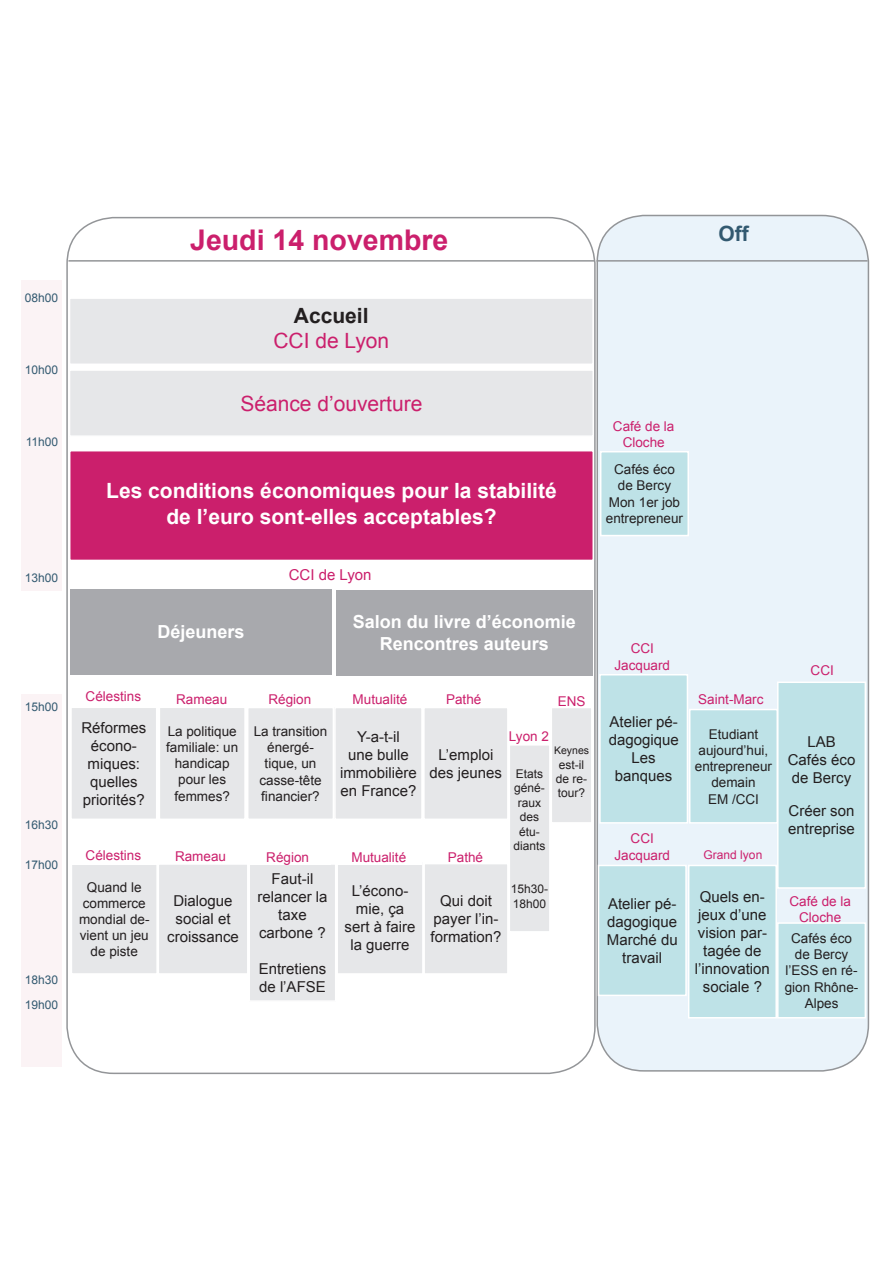
<style>
.page{position:relative;width:893px;height:1263px;background:#fff}
.page>*{position:absolute;margin:0;border:0;box-sizing:border-box;transform-origin:0 0}
.t1{font:700 28.5px "Arial";color:#cb1f6c}
.t2{font:700 21px/25.2px "Arial";color:#fff;text-align:center}
.t3{font:21px "Arial";color:#cb1f6c}
.t4{font:700 21px "Arial";color:#231f20}
.t5{font:700 21px "Arial";color:#325970}
.t6{font:700 18px/21.6px "Arial";color:#fff;text-align:center}
.t7{font:15px/18px "Arial";color:#231f20;text-align:center}
.t8{font:15px "Arial";color:#cb1f6c}
.t9{font:13.5px/16.2px "Arial";color:#231f20;text-align:center}
.t10{font:13.5px/16.2px "Arial";color:#cb1f6c;text-align:center}
.t11{font:12px/14.4px "Arial";color:#231f20}
.t12{font:12px "Arial";color:#325970}
.t13{font:12px "Arial";color:#cb1f6c}
.t14{font:10.5px "Arial";color:#231f20}
</style>
<div class="page">
<div style="left:597px;top:215px;width:271px;height:856px;background:#eaf3fa;border-radius:47px"></div>
<div style="left:596px;top:215px;width:273px;height:856px;border:2px solid #939598;border-radius:47px"></div>
<div style="left:21px;top:280px;width:40px;height:310px;background:#fbf3f5"></div>
<div style="left:21px;top:694px;width:40px;height:372px;background:#fbf3f5"></div>
<div style="left:71px;top:707px;width:86px;height:112px;background:#e6e7e9"></div>
<div style="left:70px;top:706px;width:87px;height:114px;border:2px solid #fff"></div>
<div style="left:335px;top:707px;width:87px;height:112px;background:#e6e7e9"></div>
<div style="left:334px;top:707px;width:89px;height:113px;border:2px solid #fff"></div>
<div style="left:424px;top:707px;width:84px;height:112px;background:#e6e7e9"></div>
<div style="left:423px;top:707px;width:86px;height:113px;border:2px solid #fff"></div>
<div style="left:159px;top:707px;width:86px;height:112px;background:#e6e7e9"></div>
<div style="left:159px;top:706px;width:87px;height:114px;border:2px solid #fff"></div>
<div style="left:509px;top:745px;width:41px;height:187px;background:#e6e7e9"></div>
<div style="left:509px;top:744px;width:42px;height:188px;border:2px solid #fff"></div>
<div style="left:337px;top:861px;width:86px;height:113px;background:#e6e7e9"></div>
<div style="left:336px;top:860px;width:88px;height:115px;border:2px solid #fff"></div>
<div style="left:249px;top:864px;width:87px;height:137px;background:#e6e7e9"></div>
<div style="left:249px;top:863px;width:87px;height:139px;border:2px solid #fff"></div>
<div style="left:71px;top:864px;width:86px;height:110px;background:#e6e7e9"></div>
<div style="left:71px;top:863px;width:87px;height:112px;border:2px solid #fff"></div>
<div style="left:70px;top:298px;width:523px;height:66px;background:#e6e7e9"></div>
<div style="left:69px;top:297px;width:525px;height:68px;border:2px solid #fff"></div>
<div style="left:70px;top:370px;width:523px;height:66px;background:#e6e7e9"></div>
<div style="left:69px;top:369px;width:525px;height:68px;border:2px solid #fff"></div>
<div style="left:70px;top:451px;width:523px;height:109px;background:#cb1f6c"></div>
<div style="left:69px;top:450px;width:525px;height:111px;border:2px solid #fff"></div>
<div style="left:598px;top:865px;width:88px;height:130px;background:#bee2e7"></div>
<div style="left:598px;top:865px;width:89px;height:131px;border:2px solid #fff"></div>
<hr style="left:68px;top:260px;width:526px;height:2px;background:#939598">
<hr style="left:596px;top:260px;width:272px;height:2px;background:#939598">
<div style="left:69px;top:671px;width:86px;height:36px;background:#fff"></div>
<div style="left:159px;top:671px;width:86px;height:36px;background:#fff"></div>
<div style="left:69px;top:829px;width:86px;height:36px;background:#fff"></div>
<div style="left:157px;top:828px;width:87px;height:36px;background:#fff"></div>
<div style="left:245px;top:829px;width:86px;height:36px;background:#fff"></div>
<div style="left:336px;top:829px;width:86px;height:36px;background:#fff"></div>
<div style="left:248px;top:707px;width:85px;height:112px;background:#e6e7e9"></div>
<div style="left:247px;top:707px;width:87px;height:113px;border:2px solid #fff"></div>
<div style="left:601px;top:452px;width:87px;height:84px;background:#bee2e7"></div>
<div style="left:600px;top:451px;width:89px;height:85px;border:2px solid #fff"></div>
<div style="left:778px;top:682px;width:87px;height:206px;background:#bee2e7"></div>
<div style="left:777px;top:681px;width:89px;height:208px;border:2px solid #fff"></div>
<div style="left:778px;top:923px;width:87px;height:95px;background:#bee2e7"></div>
<div style="left:777px;top:922px;width:89px;height:96px;border:2px solid #fff"></div>
<div style="left:600px;top:675px;width:87px;height:148px;background:#bee2e7"></div>
<div style="left:599px;top:674px;width:89px;height:150px;border:2px solid #fff"></div>
<div style="left:158px;top:864px;width:90px;height:110px;background:#e6e7e9"></div>
<div style="left:158px;top:863px;width:91px;height:112px;border:2px solid #fff"></div>
<div style="left:424px;top:864px;width:84px;height:110px;background:#e6e7e9"></div>
<div style="left:423px;top:863px;width:86px;height:112px;border:2px solid #fff"></div>
<div style="left:689px;top:865px;width:87px;height:153px;background:#bee2e7"></div>
<div style="left:688px;top:865px;width:89px;height:153px;border:2px solid #fff"></div>
<div style="left:690px;top:709px;width:87px;height:114px;background:#bee2e7"></div>
<div style="left:689px;top:709px;width:89px;height:115px;border:2px solid #fff"></div>
<div style="left:551px;top:707px;width:41px;height:116px;background:#e6e7e9"></div>
<div style="left:551px;top:707px;width:42px;height:117px;border:2px solid #fff"></div>
<div style="left:70px;top:589px;width:262px;height:85px;background:#a8a9ad"></div>
<div style="left:336px;top:590px;width:257px;height:85px;background:#a8a9ad"></div>
<p class="t12" style="left:25px;top:290px;width:35px">08h00</p>
<p class="t12" style="left:25px;top:362px;width:35px">10h00</p>
<p class="t12" style="left:26px;top:433px;width:34px">11h00</p>
<p class="t12" style="left:25px;top:570px;width:35px">13h00</p>
<p class="t12" style="left:25px;top:699px;width:35px">15h00</p>
<p class="t12" style="left:25px;top:817px;width:35px">16h30</p>
<p class="t12" style="left:25px;top:857px;width:35px">17h00</p>
<p class="t12" style="left:25px;top:972px;width:35px">18h30</p>
<p class="t12" style="left:25px;top:997px;width:35px">19h00</p>
<h1 class="t1" style="left:190px;top:221px;width:260px">Jeudi 14 novembre</h1>
<h2 class="t5" style="left:718px;top:219px;width:32px">Off</h2>
<h2 class="t4" style="left:294px;top:301px;width:76px">Accueil</h2>
<h2 class="t3" style="left:273px;top:327px;width:117px">CCI de Lyon</h2>
<h2 class="t3" style="left:240px;top:390px;width:184px">Séance d’ouverture</h2>
<h2 class="t2" style="left:106px;top:479px;width:452px">Les conditions économiques pour la stabilité de l’euro sont-elles acceptables?</h2>
<p class="t10" style="left:613px;top:418px;width:63px">Café de la<br>Cloche</p>
<p class="t9" style="left:606px;top:462px;width:79px">Cafés éco de Bercy<br>Mon 1er job entrepreneur</p>
<p class="t10" style="left:86px;top:689px;width:57px">Célestins</p>
<p class="t8" style="left:289px;top:565px;width:84px">CCI de Lyon</p>
<p class="t6" style="left:157px;top:621px;width:89px">Déjeuners</p>
<p class="t6" style="left:353px;top:612px;width:225px">Salon du livre d’économie<br>Rencontres auteurs</p>
<p class="t10" style="left:176px;top:691px;width:53px">Rameau</p>
<p class="t10" style="left:269px;top:691px;width:44px">Région</p>
<p class="t10" style="left:353px;top:691px;width:56px">Mutualité</p>
<p class="t10" style="left:446px;top:691px;width:37px">Pathé</p>
<p class="t10" style="left:558px;top:693px;width:29px">ENS</p>
<p class="t10" style="left:614px;top:641px;width:57px">CCI<br>Jacquard</p>
<p class="t10" style="left:698px;top:691px;width:67px">Saint-Marc</p>
<p class="t7" style="left:609px;top:713px;width:72px">Atelier pé&shy;dagogique<br>Les banques</p>
<p class="t7" style="left:81px;top:719px;width:67px">Réformes écono&shy;miques: quelles priorités?</p>
<p class="t7" style="left:340px;top:728px;width:78px">Y-a-t-il<br>une bulle immobilière en France?</p>
<p class="t9" style="left:166px;top:723px;width:74px">La politique familiale: un handicap pour les femmes?</p>
<p class="t9" style="left:254px;top:723px;width:75px">La transition énergé&shy;tique, un casse-tête financier?</p>
<p class="t9" style="left:695px;top:726px;width:79px">Etudiant aujourd’hui, entrepreneur demain<br>EM /CCI</p>
<p class="t10" style="left:509px;top:728px;width:42px">Lyon 2</p>
<p class="t14" style="left:554px;top:744px;width:37px">Keynes</p>
<p class="t11" style="left:556px;top:757px;width:33px">est-il de re&shy;tour?</p>
<p class="t7" style="left:430px;top:746px;width:74px">L’emploi des jeunes</p>
<p class="t11" style="left:514px;top:767px;width:34px;text-align:center">Etats géné&shy;raux des étu&shy;diants</p>
<p class="t11" style="left:511px;top:882px;width:39px">15h30-<br>18h00</p>
<p class="t10" style="left:614px;top:831px;width:57px">CCI<br>Jacquard</p>
<p class="t10" style="left:86px;top:847px;width:57px">Célestins</p>
<p class="t13" style="left:704px;top:847px;width:60px">Grand lyon</p>
<p class="t10" style="left:175px;top:848px;width:53px">Rameau</p>
<p class="t10" style="left:266px;top:849px;width:44px">Région</p>
<p class="t10" style="left:351px;top:849px;width:56px">Mutualité</p>
<p class="t10" style="left:448px;top:849px;width:37px">Pathé</p>
<p class="t7" style="left:257px;top:870px;width:72px">Faut-il relancer la taxe carbone ?</p>
<p class="t7" style="left:259px;top:960px;width:69px;text-align:left">Entretiens de l’AFSE</p>
<p class="t9" style="left:79px;top:879px;width:72px">Quand le commerce mondial de&shy;vient un jeu de piste</p>
<p class="t7" style="left:345px;top:882px;width:72px">L’écono&shy;mie, ça sert à faire la guerre</p>
<p class="t7" style="left:167px;top:892px;width:73px">Dialogue social et croissance</p>
<p class="t7" style="left:431px;top:892px;width:72px">Qui doit payer l’in&shy;formation?</p>
<p class="t7" style="left:695px;top:888px;width:77px">Quels en&shy;jeux d’une vision par&shy;tagée de l’innovation sociale ?</p>
<p class="t7" style="left:607px;top:895px;width:72px">Atelier pé&shy;dagogique<br>Marché du travail</p>
<p class="t10" style="left:811px;top:662px;width:25px">CCI</p>
<p class="t7" style="left:788px;top:733px;width:69px">LAB<br>Cafés éco de Bercy</p>
<p class="t7" style="left:788px;top:802px;width:68px;text-align:left">Créer son entreprise</p>
<p class="t10" style="left:789px;top:893px;width:63px">Café de la<br>Cloche</p>
<p class="t9" style="left:785px;top:930px;width:75px">Cafés éco de Bercy l’ESS en ré&shy;gion Rhône-<br>Alpes</p>
</div>
